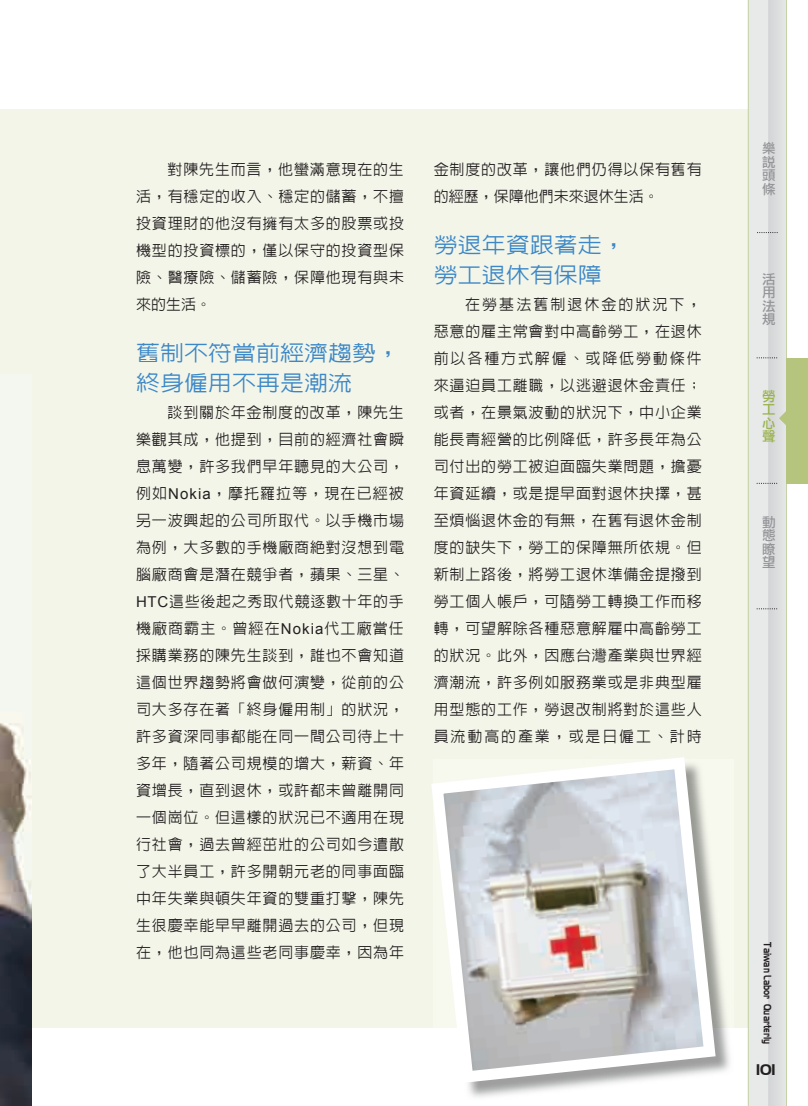
<style>
.page{position:relative;width:808px;height:1106px;background:#fff}
.page>*{position:absolute;margin:0;border:0;box-sizing:border-box;transform-origin:0 0}
.t1{font:500 21.6px/30px "Lin Gothic";color:#3b87c7;scale:1.11 1}
.t2{font:500 15px/27px "Lin Gothic";letter-spacing:.055em;color:#231f20;text-align:justify}
.t3{font:15px "Aero";color:#231f20}
.t4{font:13.5px/13.5px "Li Hei Pro";color:#939598;text-align:justify}
.t5{font:13.5px/13.5px "Li Hei Pro";color:#9ab34c;text-align:justify}
.t6{font:10.5px "Aero";color:#231f20;scale:.8 1}
.s1{font-family:"Arial";font-weight:400}
</style>
<div class="page">
<div style="left:0;top:109px;width:762px;height:918px;background:#f3f5e9"></div>
<img style="left:468px;top:932px;width:265px;height:165px">
<svg style="left:431px;top:757px;width:284px;height:325px"></svg>
<img style="left:0;top:723px;width:31px;height:383px">
<div style="left:748px;top:0;width:38px;height:1106px;background:linear-gradient(to right,#e9eaea,#dbdddd)"></div>
<hr style="left:786px;top:0;width:1px;height:1106px;background:#9ab34c">
<hr style="left:748px;top:0;width:1px;height:1106px;background:#9ab34c">
<svg style="left:757px;top:232px;width:21px;height:1px"></svg>
<svg style="left:756px;top:357px;width:21px;height:1px"></svg>
<svg style="left:756px;top:483px;width:21px;height:1px"></svg>
<svg style="left:756px;top:608px;width:21px;height:1px"></svg>
<div style="left:786px;top:358px;width:22px;height:125px;background:#b6c57d"></div>
<svg style="left:779px;top:411px;width:7px;height:15px"></svg>
<p class="t2" style="left:136px;top:155px;width:269px;text-indent:32px">對陳先生而言，他蠻滿意現在的生活，有穩定的收入、穩定的儲蓄，不擅投資理財的他沒有擁有太多的股票或投機型的投資標的，僅以保守的投資型保險、醫療險、儲蓄險，保障他現有與未來的生活。</p>
<h1 class="t1" style="left:136px;top:337px;width:239px">舊制不符當前經濟趨勢，終身僱用不再是潮流</h1>
<p class="t2" style="left:136px;top:399px;width:269px;text-indent:32px">談到關於年金制度的改革，陳先生樂觀其成，他提到，目前的經濟社會瞬息萬變，許多我們早年聽見的大公司，例如<span class="s1">Nokia</span>，摩托羅拉等，現在已經被另一波興起的公司所取代。以手機市場為例，大多數的手機廠商絕對沒想到電腦廠商會是潛在競爭者，蘋果、三星、<span class="s1">HTC</span>這些後起之秀取代競逐數十年的手機廠商霸主。曾經在<span class="s1">Nokia</span>代工廠當任採購業務的陳先生談到，誰也不會知道這個世界趨勢將會做何演變，從前的公司大多存在著「終身僱用制」的狀況，許多資深同事都能在同一間公司待上十多年，隨著公司規模的增大，薪資、年資增長，直到退休，或許都未曾離開同一個崗位。但這樣的狀況已不適用在現行社會，過去曾經茁壯的公司如今遣散了大半員工，許多開朝元老的同事面臨中年失業與頓失年資的雙重打擊，陳先生很慶幸能早早離開過去的公司，但現在，他也同為這些老同事慶幸，因為年</p>
<p class="t2" style="left:434px;top:155px;width:269px">金制度的改革，讓他們仍得以保有舊有的經歷，保障他們未來退休生活。</p>
<h1 class="t1" style="left:434px;top:229px;width:174px">勞退年資跟著走，勞工退休有保障</h1>
<p class="t2" style="left:434px;top:291px;width:269px;text-indent:32px">在勞基法舊制退休金的狀況下，惡意的雇主常會對中高齡勞工，在退休前以各種方式解僱、或降低勞動條件來逼迫員工離職，以逃避退休金責任；或者，在景氣波動的狀況下，中小企業能長青經營的比例降低，許多長年為公司付出的勞工被迫面臨失業問題，擔憂年資延續，或是提早面對退休抉擇，甚至煩惱退休金的有無，在舊有退休金制度的缺失下，勞工的保障無所依規。但新制上路後，將勞工退休準備金提撥到勞工個人帳戶，可隨勞工轉換工作而移轉，可望解除各種惡意解雇中高齡勞工的狀況。此外，因應台灣產業與世界經濟潮流，許多例如服務業或是非典型雇用型態的工作，勞退改制將對於這些人員流動高的產業，或是日僱工、計時</p>
<p class="t4" style="left:762px;top:142px;width:15px">樂說頭條</p>
<p class="t4" style="left:762px;top:272px;width:14px">活用法規</p>
<p class="t5" style="left:762px;top:389px;width:14px">勞工心聲</p>
<p class="t4" style="left:762px;top:515px;width:15px">動態瞭望</p>
<p class="t6" style="left:774px;top:942px;width:128px;rotate:90deg">Taiwan Labor Quarterly</p>
<p class="t3" style="left:756px;top:1060px;width:21px">101</p>
</div>
